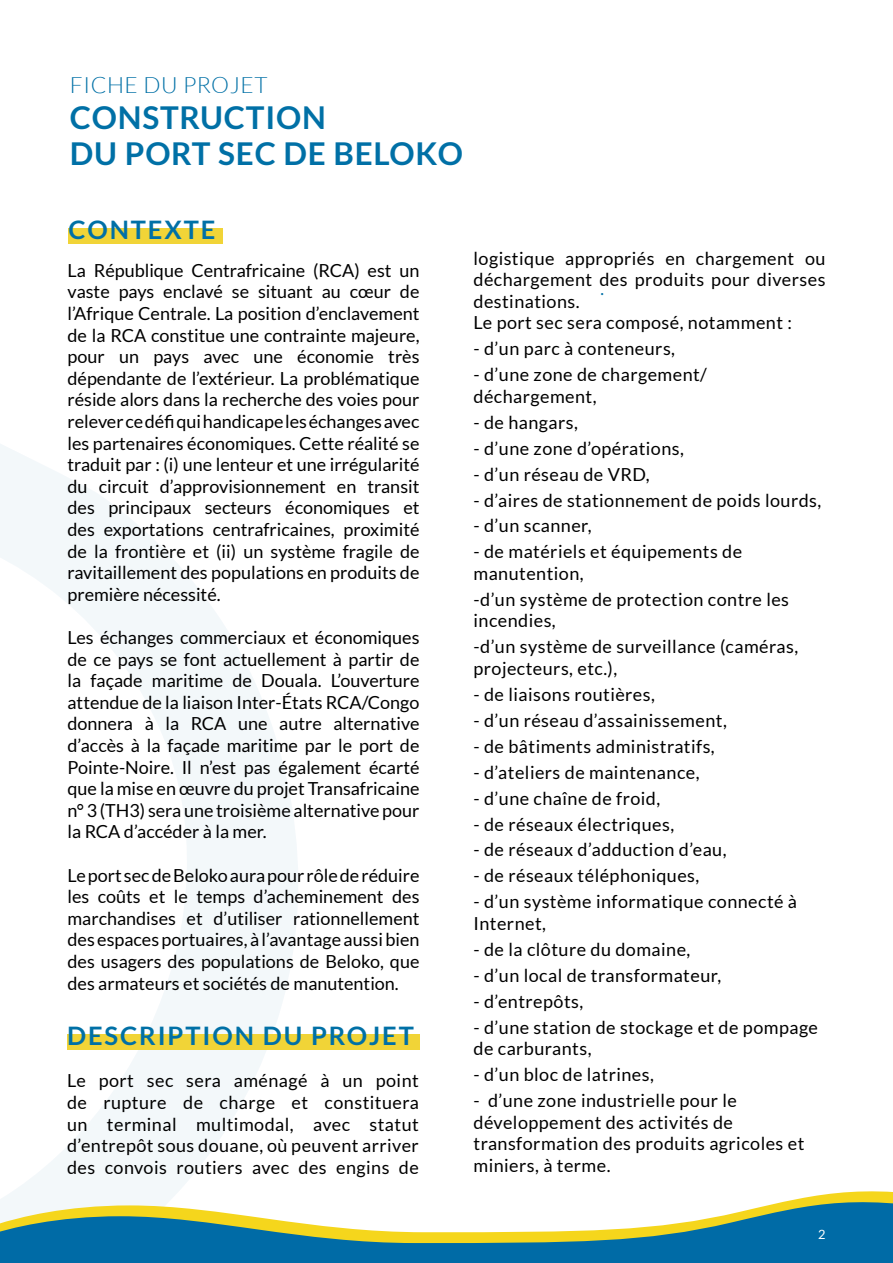
<style>
.page{position:relative;width:893px;height:1263px;background:#fff}
.page>*{position:absolute;margin:0;border:0;box-sizing:border-box;transform-origin:0 0}
.t1{font:700 31.5px/36px "Lato";letter-spacing:.025em;color:#0070a6}
.t2{font:700 25.5px "Lato";letter-spacing:.075em;color:#0070a6}
.t3{font:300 22.5px "Lato";letter-spacing:.025em;color:#0070a6}
.t4{font:18px/21.6px "Lato";letter-spacing:.025em;color:#000}
.t5{font:16.5px "Montserrat";color:#0070a6}
.t6{font:12.75px "Lato";color:#fff}
</style>
<div class="page">
<svg style="left:0;top:444px;width:298px;height:736px"></svg>
<div style="left:14px;top:1180px;width:174px;height:11px;background:#f3f8fa"></div>
<svg style="left:0;top:1191px;width:893px;height:72px"></svg>
<div style="left:68px;top:228px;width:154px;height:16px;background:#f1d437"></div>
<div style="left:67px;top:1034px;width:352px;height:16px;background:#f1d437"></div>
<p class="t3" style="left:70px;top:73px;width:199px">FICHE DU PROJET</p>
<h1 class="t1" style="left:70px;top:99px;width:394px">CONSTRUCTION<br>DU PORT SEC DE BELOKO</h1>
<h2 class="t2" style="left:68px;top:215px;width:148px">CONTEXTE</h2>
<p class="t4" style="left:68px;top:259px;width:353px;text-align:justify">La République Centrafricaine (RCA) est un vaste pays enclavé se situant au cœur de l’Afrique Centrale. La position d’enclavement de la RCA constitue une contrainte majeure, pour un pays avec une économie très dépendante de l’extérieur. La problématique réside alors dans la recherche des voies pour relever ce défi qui handicape les échanges avec les partenaires économiques. Cette réalité se traduit par : (i) une lenteur et une irrégularité du circuit d’approvisionnement en transit des principaux secteurs économiques et des exportations centrafricaines, proximité de la frontière et (ii) un système fragile de ravitaillement des populations en produits de première nécessité.</p>
<p class="t4" style="left:68px;top:627px;width:353px;text-align:justify">Les échanges commerciaux et économiques de ce pays se font actuellement à partir de la façade maritime de Douala. L’ouverture attendue de la liaison Inter-États RCA/Congo donnera à la RCA une autre alternative d’accès à la façade maritime par le port de Pointe-Noire. Il n’est pas également écarté que la mise en œuvre du projet Transafricaine n° 3 (TH3) sera une troisième alternative pour la RCA d’accéder à la mer.</p>
<p class="t4" style="left:68px;top:864px;width:354px;text-align:justify">Le port sec de Beloko aura pour rôle de réduire les coûts et le temps d’acheminement des marchandises et d’utiliser rationnellement des espaces portuaires, à l’avantage aussi bien des usagers des populations de Beloko, que des armateurs et sociétés de manutention.</p>
<h2 class="t2" style="left:67px;top:1021px;width:348px">DESCRIPTION DU PROJET</h2>
<p class="t4" style="left:67px;top:1070px;width:353px;text-align:justify">Le port sec sera aménagé à un point de rupture de charge et constituera un terminal multimodal, avec statut d’entrepôt sous douane, où peuvent arriver des convois routiers avec des engins de</p>
<p class="t4" style="left:473px;top:247px;width:353px">logistique appropriés en chargement ou déchargement des produits pour diverses destinations.<br>Le port sec sera composé, notamment :</p>
<p class="t4" style="left:473px;top:338px;width:203px">- d’un parc à conteneurs,</p>
<p class="t4" style="left:473px;top:364px;width:235px">- d’une zone de chargement/ déchargement,</p>
<p class="t4" style="left:473px;top:411px;width:106px">- de hangars,</p>
<p class="t4" style="left:473px;top:437px;width:212px">- d’une zone d’opérations,</p>
<p class="t4" style="left:473px;top:463px;width:178px">- d’un réseau de VRD,</p>
<p class="t4" style="left:473px;top:489px;width:349px">- d’aires de stationnement de poids lourds,</p>
<p class="t4" style="left:473px;top:515px;width:120px">- d’un scanner,</p>
<p class="t4" style="left:473px;top:541px;width:270px">- de matériels et équipements de manutention,</p>
<p class="t4" style="left:473px;top:588px;width:317px">-d’un système de protection contre les incendies,</p>
<p class="t4" style="left:473px;top:636px;width:326px">-d’un système de surveillance (caméras, projecteurs, etc.),</p>
<p class="t4" style="left:473px;top:683px;width:183px">- de liaisons routières,</p>
<p class="t4" style="left:473px;top:709px;width:255px">- d’un réseau d’assainissement,</p>
<p class="t4" style="left:473px;top:735px;width:243px">- de bâtiments administratifs,</p>
<p class="t4" style="left:473px;top:761px;width:228px">- d’ateliers de maintenance,</p>
<p class="t4" style="left:473px;top:787px;width:188px">- d’une chaîne de froid,</p>
<p class="t4" style="left:473px;top:813px;width:202px">- de réseaux électriques,</p>
<p class="t4" style="left:473px;top:839px;width:255px">- de réseaux d’adduction d’eau,</p>
<p class="t4" style="left:473px;top:865px;width:227px">- de réseaux téléphoniques,</p>
<p class="t4" style="left:473px;top:891px;width:325px">- d’un système informatique connecté à<br>Internet,</p>
<p class="t4" style="left:473px;top:938px;width:218px">- de la clôture du domaine,</p>
<p class="t4" style="left:473px;top:964px;width:249px">- d’un local de transformateur,</p>
<p class="t4" style="left:473px;top:990px;width:111px">- d’entrepôts,</p>
<p class="t4" style="left:473px;top:1016px;width:346px">- d’une station de stockage et de pompage de carburants,</p>
<p class="t4" style="left:473px;top:1064px;width:182px">- d’un bloc de latrines,</p>
<p class="t4" style="left:473px;top:1089px;width:332px">- d’une zone industrielle pour le développement des activités de transformation des produits agricoles et miniers, à terme.</p>
<p class="t5" style="left:600px;top:275px;width:5px">.</p>
<p class="t6" style="left:818px;top:1228px;width:9px">2</p>
</div>
